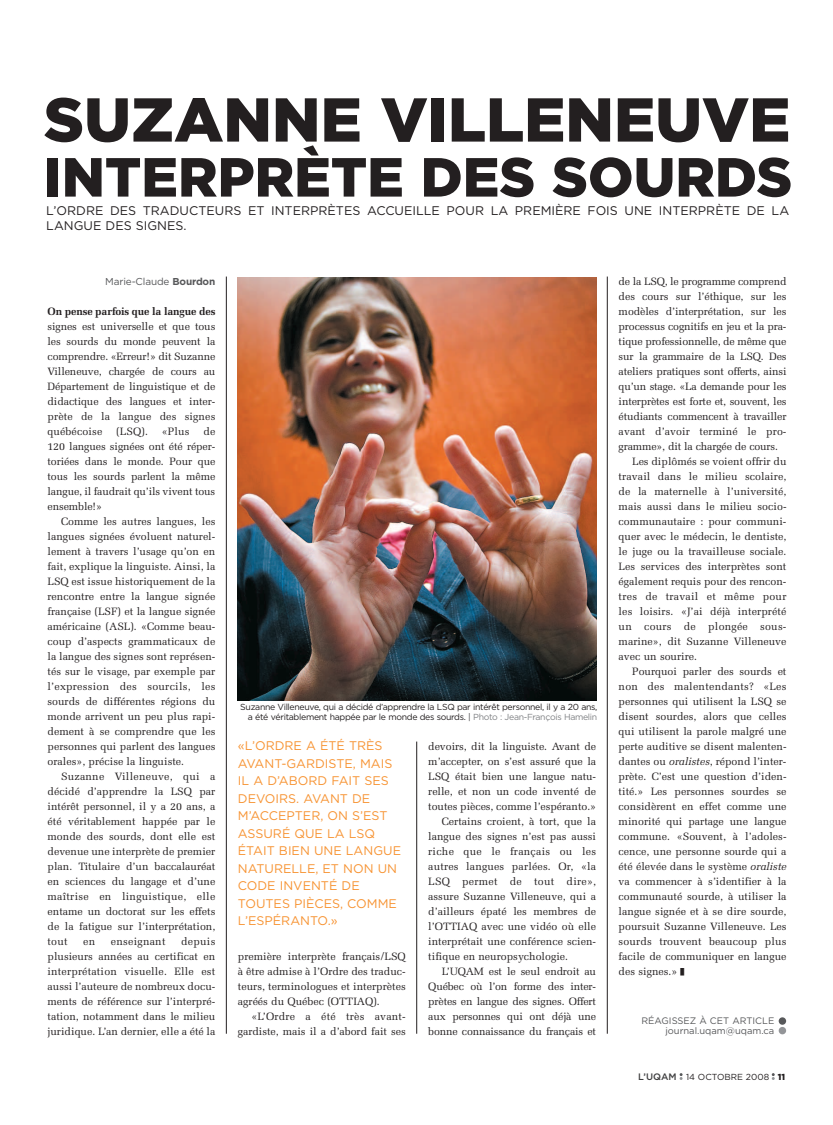
<style>
.page{position:relative;width:833px;height:1125px;background:#fff}
.page>*{position:absolute;margin:0;border:0;box-sizing:border-box;transform-origin:0 0}
.t1{font:900 61.88px "Gotham";color:#231f20}
.t2{font:900 55px "Gotham";color:#231f20}
.t3{font:12.5px/17.5px "Gotham";color:#f79332}
.t4{font:12.5px/15px "Gotham";color:#231f20}
.t5{font:10.62px/15px "Melior";color:#231f20;text-align:justify}
.t6{font:10.62px "Melior";letter-spacing:.02em;color:#231f20}
.t7{font:700 10.62px "Melior";letter-spacing:-.01em;color:#231f20}
.t8{font:10px "Gotham";letter-spacing:-.015em;color:#57585a}
.t9{font:9.38px/10px "Gotham";color:#57585a;text-align:right}
.t10{font:8.75px/10px "Gotham";letter-spacing:-.035em;color:#231f20;text-align:right}
.t11{font:8.75px "Gotham";color:#231f20}
.s1{font-weight:700}
.s2{color:#3e3e3f}
.s3{color:#808285}
.s4{font-style:italic}
.s5{font-weight:500;font-size:9.38px;color:#3e3e3f}
.s6{font-weight:900}
</style>
<div class="page">
<svg style="left:679px;top:1073px;width:3px;height:7px"></svg>
<svg style="left:771px;top:1073px;width:3px;height:7px"></svg>
<div style="left:778px;top:1017px;width:8px;height:8px;background:#57585a;border-radius:50%"></div>
<div style="left:778px;top:1027px;width:8px;height:7px;background:#939598;border-radius:50%"></div>
<hr style="left:226px;top:277px;width:1px;height:757px;background:#231f20">
<hr style="left:607px;top:277px;width:1px;height:757px;background:#231f20">
<hr style="left:416px;top:742px;width:1px;height:292px;background:#231f20">
<img style="left:237px;top:278px;width:360px;height:422px">
<h1 class="t1" style="left:44px;top:96px;width:748px">SUZANNE VILLENEUVE</h1>
<h2 class="t2" style="left:44px;top:157px;width:750px">INTERPRÈTE DES SOURDS</h2>
<p class="t4" style="left:46px;top:203px;width:744px">L’ORDRE DES TRADUCTEURS ET INTERPRÈTES ACCUEILLE POUR LA PREMIÈRE FOIS UNE INTERPRÈTE DE LA<br>LANGUE DES SIGNES.</p>
<p class="t8" style="left:105px;top:278px;width:112px">Marie-Claude <span class="s1">Bourdon</span></p>
<p class="t7" style="left:48px;top:307px;width:169px">On pense parfois que la langue des</p>
<p class="t5" style="left:48px;top:320px;width:169px">signes est universelle et que tous les sourds du monde peuvent la comprendre. «Erreur!» dit Suzanne Villeneuve, chargée de cours au Département de linguistique et de didactique des langues et inter&shy;prète de la langue des signes québécoise</p>
<p class="t5" style="left:48px;top:425px;width:169px;text-indent:156px">de 120 langues signées ont été réper&shy;toriées dans le monde. Pour que tous les sourds parlent la même langue, il faudrait qu’ils vivent tous ensemble!»</p>
<p class="t5" style="left:48px;top:515px;width:169px;text-indent:14px">Comme les autres langues, les langues signées évoluent naturel&shy;lement à travers l’usage qu’on en fait, explique la linguiste. Ainsi, la LSQ est issue historiquement de la rencontre entre la langue signée française (LSF) et la langue signée américaine (ASL). «Comme beau&shy;coup d’aspects grammaticaux de la langue des signes sont représen&shy;tés sur le visage, par exemple par l’expression des sourcils, les sourds de différentes régions du monde arrivent un peu plus rapi&shy;dement à se comprendre que les personnes qui parlent des langues orales», précise la linguiste.</p>
<p class="t5" style="left:48px;top:770px;width:169px;text-indent:14px">Suzanne Villeneuve, qui a décidé d’apprendre la LSQ par intérêt personnel, il y a 20 ans, a été véritablement happée par le monde des sourds, dont elle est devenue une interprète de premier plan. Titulaire d’un baccalauréat en sciences du langage et d’une maîtrise en linguistique, elle entame un doctorat sur les effets de la fatigue sur l’interprétation, tout</p>
<p class="t5" style="left:116px;top:425px;width:33px">(LSQ).</p>
<p class="t5" style="left:162px;top:425px;width:29px">«Plus</p>
<p class="t5" style="left:48px;top:935px;width:169px;text-indent:134px">depuis plusieurs années au certificat en interprétation visuelle. Elle est aussi l’auteure de nombreux docu&shy;ments de référence sur l’interpré&shy;tation, notamment dans le milieu juridique. L’an dernier, elle a été la</p>
<p class="t5" style="left:83px;top:935px;width:14px">en</p>
<p class="t6" style="left:111px;top:937px;width:56px">enseignant</p>
<p class="t10" style="left:240px;top:703px;width:358px">Suzanne Villeneuve, qui a décidé d’apprendre la LSQ par intérêt personnel, il y a 20 ans, a été véritablement happée par le monde des sourds. <span class="s2">|</span> <span class="s3">Photo : Jean-François Hamelin</span></p>
<p class="t3" style="left:238px;top:738px;width:165px">«L’ORDRE A ÉTÉ TRÈS<br>AVANT-GARDISTE, MAIS<br>IL A D’ABORD FAIT SES<br>DEVOIRS. AVANT DE<br>M’ACCEPTER, ON S’EST<br>ASSURÉ QUE LA LSQ<br>ÉTAIT BIEN UNE LANGUE<br>NATURELLE, ET NON UN<br>CODE INVENTÉ DE<br>TOUTES PIÈCES, COMME<br>L’ESPÉRANTO.»</p>
<p class="t5" style="left:238px;top:950px;width:169px">première interprète français/LSQ à être admise à l’Ordre des traduc&shy;teurs, terminologues et interprètes agréés du Québec (OTTIAQ).</p>
<p class="t5" style="left:238px;top:1010px;width:169px;text-align:right">«L’Ordre a été très avant&shy;gardiste, mais il a d’abord fait ses</p>
<p class="t5" style="left:428px;top:740px;width:169px">devoirs, dit la linguiste. Avant de</p>
<p class="t5" style="left:428px;top:755px;width:169px">m’accepter, on s’est assuré que la</p>
<p class="t5" style="left:428px;top:770px;width:169px">LSQ était bien une langue natu-</p>
<p class="t5" style="left:428px;top:785px;width:169px">relle, et non un code inventé de</p>
<p class="t5" style="left:428px;top:800px;width:169px">toutes pièces, comme l’espéranto.»</p>
<p class="t5" style="left:442px;top:815px;width:156px">Certains croient, à tort, que la</p>
<p class="t5" style="left:428px;top:830px;width:169px">langue des signes n’est pas aussi</p>
<p class="t6" style="left:428px;top:847px;width:169px">riche que le français ou les</p>
<p class="t5" style="left:428px;top:860px;width:169px">autres langues parlées. Or, «la</p>
<p class="t6" style="left:428px;top:877px;width:169px">LSQ permet de tout dire»,</p>
<p class="t5" style="left:428px;top:890px;width:169px">assure Suzanne Villeneuve, qui a</p>
<p class="t5" style="left:428px;top:905px;width:169px">d’ailleurs épaté les membres de</p>
<p class="t5" style="left:428px;top:920px;width:169px">l’OTTIAQ avec une vidéo où elle</p>
<p class="t5" style="left:428px;top:935px;width:169px">interprétait une conférence scien-</p>
<p class="t5" style="left:428px;top:950px;width:141px">tifique en neuropsychologie.</p>
<p class="t5" style="left:442px;top:965px;width:156px">L’UQAM est le seul endroit au</p>
<p class="t5" style="left:428px;top:980px;width:169px">Québec où l’on forme des inter-</p>
<p class="t5" style="left:428px;top:995px;width:169px">prètes en langue des signes. Offert</p>
<p class="t5" style="left:428px;top:1010px;width:169px">aux personnes qui ont déjà une</p>
<p class="t5" style="left:428px;top:1025px;width:169px">bonne connaissance du français et</p>
<p class="t5" style="left:618px;top:275px;width:169px">de la LSQ, le programme comprend</p>
<p class="t5" style="left:618px;top:290px;width:169px">des cours sur l’éthique, sur les</p>
<p class="t5" style="left:618px;top:305px;width:169px">modèles d’interprétation, sur les</p>
<p class="t5" style="left:618px;top:320px;width:169px">processus cognitifs en jeu et la pra-</p>
<p class="t5" style="left:618px;top:335px;width:169px">tique professionnelle, de même que</p>
<p class="t5" style="left:618px;top:350px;width:169px">sur la grammaire de la LSQ. Des</p>
<p class="t5" style="left:618px;top:365px;width:169px">ateliers pratiques sont offerts, ainsi</p>
<p class="t5" style="left:618px;top:380px;width:169px">qu’un stage. «La demande pour les</p>
<p class="t5" style="left:618px;top:395px;width:169px">interprètes est forte et, souvent, les</p>
<p class="t5" style="left:618px;top:410px;width:169px">étudiants commencent à travailler</p>
<p class="t5" style="left:618px;top:425px;width:169px">avant d’avoir terminé le pro-</p>
<p class="t5" style="left:618px;top:440px;width:161px">gramme», dit la chargée de cours.</p>
<p class="t5" style="left:632px;top:455px;width:156px">Les diplômés se voient offrir du</p>
<p class="t5" style="left:618px;top:470px;width:169px">travail dans le milieu scolaire,</p>
<p class="t5" style="left:618px;top:485px;width:169px">de la maternelle à l’université,</p>
<p class="t5" style="left:618px;top:500px;width:169px">mais aussi dans le milieu socio-</p>
<p class="t5" style="left:618px;top:515px;width:169px">communautaire : pour communi-</p>
<p class="t5" style="left:618px;top:530px;width:169px">quer avec le médecin, le dentiste,</p>
<p class="t5" style="left:618px;top:545px;width:169px">le juge ou la travailleuse sociale.</p>
<p class="t5" style="left:618px;top:560px;width:169px">Les services des interprètes sont</p>
<p class="t5" style="left:618px;top:575px;width:169px">également requis pour des rencon-</p>
<p class="t6" style="left:618px;top:592px;width:169px">tres de travail et même pour</p>
<p class="t5" style="left:618px;top:605px;width:169px">les loisirs. «J’ai déjà interprété</p>
<p class="t6" style="left:618px;top:622px;width:169px">un cours de plongée sous-</p>
<p class="t5" style="left:618px;top:635px;width:169px">marine», dit Suzanne Villeneuve</p>
<p class="t5" style="left:618px;top:650px;width:80px">avec un sourire.</p>
<p class="t5" style="left:632px;top:665px;width:156px">Pourquoi parler des sourds et</p>
<p class="t6" style="left:618px;top:682px;width:169px">non des malentendants? «Les</p>
<p class="t5" style="left:618px;top:695px;width:169px">personnes qui utilisent la LSQ se</p>
<p class="t5" style="left:618px;top:710px;width:169px">disent sourdes, alors que celles</p>
<p class="t5" style="left:618px;top:725px;width:169px">qui utilisent la parole malgré une</p>
<p class="t5" style="left:618px;top:740px;width:169px">perte auditive se disent malenten-</p>
<p class="t5" style="left:618px;top:755px;width:169px">dantes ou <span class="s4">oralistes</span>, répond l’inter-</p>
<p class="t5" style="left:618px;top:770px;width:169px">prète. C’est une question d’iden-</p>
<p class="t5" style="left:618px;top:785px;width:169px">tité.» Les personnes sourdes se</p>
<p class="t5" style="left:618px;top:800px;width:169px">considèrent en effet comme une</p>
<p class="t5" style="left:618px;top:815px;width:169px">minorité qui partage une langue</p>
<p class="t5" style="left:618px;top:830px;width:169px">commune. «Souvent, à l’adoles-</p>
<p class="t5" style="left:618px;top:845px;width:169px">cence, une personne sourde qui a</p>
<p class="t5" style="left:618px;top:860px;width:169px">été élevée dans le système <span class="s4">oraliste</span></p>
<p class="t5" style="left:618px;top:875px;width:169px">va commencer à s’identifier à la</p>
<p class="t5" style="left:618px;top:890px;width:169px">communauté sourde, à utiliser la</p>
<p class="t5" style="left:618px;top:905px;width:169px">langue signée et à se dire sourde,</p>
<p class="t5" style="left:618px;top:920px;width:169px">poursuit Suzanne Villeneuve. Les</p>
<p class="t5" style="left:618px;top:935px;width:169px">sourds trouvent beaucoup plus</p>
<p class="t5" style="left:618px;top:950px;width:169px">facile de communiquer en langue</p>
<p class="t5" style="left:618px;top:965px;width:60px">des signes.»</p>
<p class="t9" style="left:641px;top:1016px;width:134px">RÉAGISSEZ À CET ARTICLE journal.uqam@uqam.ca</p>
<p class="t11" style="left:638px;top:1073px;width:148px"><span class="s5">L’UQAM</span> 14 OCTOBRE 2008 <span class="s6">11</span></p>
</div>
